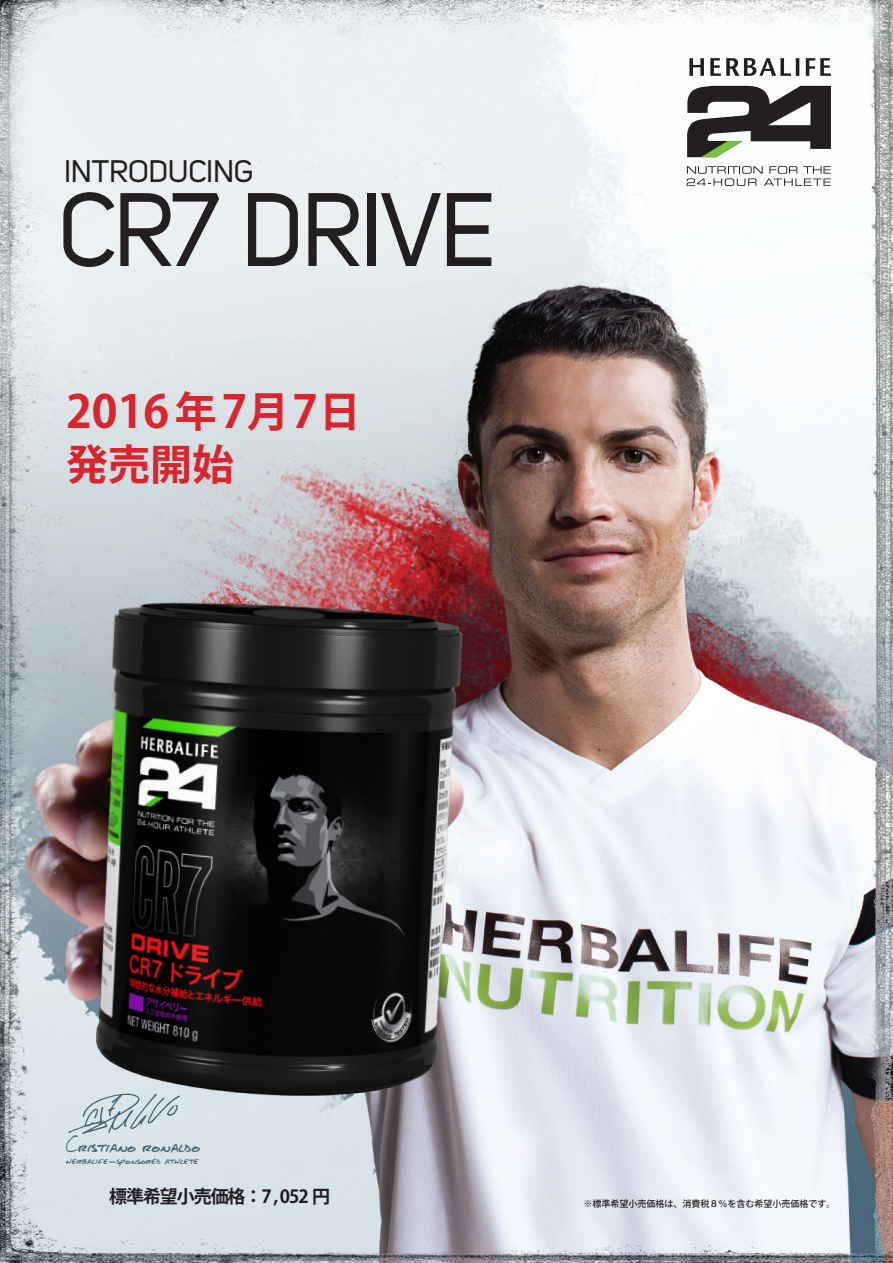
<style>
.page{position:relative;width:893px;height:1263px;background:#fff}
.page>*{position:absolute;margin:0;border:0;box-sizing:border-box;transform-origin:0 0}
.t1{font:102.9px "Uni Sans";letter-spacing:-.02em;color:#231f20;scale:.95 1}
.t2{font:700 45px "Koz Go Pr 6 N";color:#da252e}
.t3{font:700 42px "Koz Go Pr 6 N";color:#da252e}
.t4{font:30.75px "Uni Sans";letter-spacing:-.01em;color:#231f20}
.t5{font:21px "DJB Abouta Boy";color:#476677}
.t6{font:700 18px "Koz Go Pr 6 N";letter-spacing:-.06em;color:#231f20}
.t7{font:12.75px "DJB Abouta Boy";color:#476677}
.t8{font:500 9px "Koz Go Pr 6 N";color:#231f20}
.s1{font-size:42px}
</style>
<div class="page">
<img style="left:1px;top:0;width:892px;height:1263px">
<svg style="left:698px;top:86px;width:133px;height:71px"></svg>
<svg style="left:689px;top:58px;width:142px;height:18px"></svg>
<svg style="left:698px;top:166px;width:133px;height:20px"></svg>
<img style="left:0;top:59px;width:698px;height:1204px">
<h3 class="t4" style="left:64px;top:154px;width:191px">INTRODUCING</h3>
<h1 class="t1" style="left:58px;top:171px;width:462px">CR7 DRIVE</h1>
<h2 class="t2" style="left:66px;top:386px;width:296px">2016<span class="s1">年</span>7<span class="s1">月</span>7<span class="s1">日</span></h2>
<h3 class="t3" style="left:66px;top:441px;width:169px">発売開始</h3>
<h3 class="t5" style="left:66px;top:1133px;width:136px">Cristiano ronaldo</h3>
<h3 class="t7" style="left:66px;top:1153px;width:134px">herbalife-sponsored athlete</h3>
<h3 class="t6" style="left:109px;top:1186px;width:222px">標準希望小売価格：7 , 052 円</h3>
<p class="t8" style="left:583px;top:1198px;width:253px">※標準希望小売価格は、消費税８％を含む希望小売価格です。</p>
</div>
